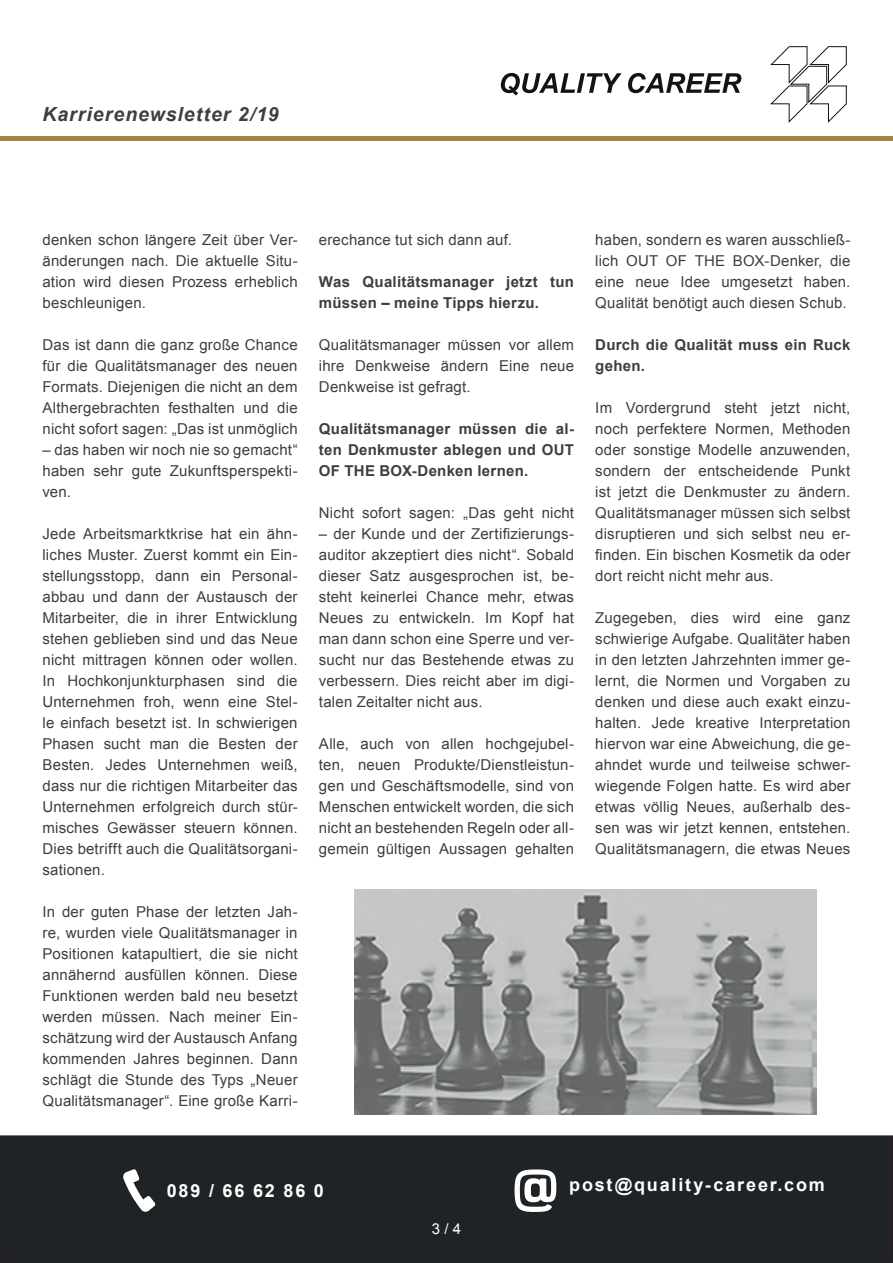
<style>
.page{position:relative;width:893px;height:1263px;background:#fff}
.page>*{position:absolute;margin:0;border:0;box-sizing:border-box;transform-origin:0 0}
.t1{font:italic 700 19.5px "Arial";letter-spacing:.05em;color:#3e3e3f}
.t2{font:700 18px "Arial";letter-spacing:.1em;color:#fff}
.t3{font:15px/21px "Arial";letter-spacing:.015em;color:#3e3e3f;text-align:justify}
.t4{font:700 15px/21px "Arial";letter-spacing:.02em;color:#3e3e3f}
.t5{font:15px "Arial";color:#fff}
</style>
<div class="page">
<div style="left:1px;top:1136px;width:891px;height:126px;background:#1f2325"></div>
<div style="left:0;top:1135px;width:893px;height:128px;border:2px solid #231f20"></div>
<svg style="left:770px;top:46px;width:77px;height:77px"></svg>
<svg style="left:501px;top:73px;width:121px;height:22px"></svg>
<svg style="left:628px;top:73px;width:113px;height:20px"></svg>
<hr style="left:0;top:136px;width:893px;height:4px;background:#a4864a">
<svg style="left:123px;top:1169px;width:33px;height:43px"></svg>
<svg style="left:515px;top:1169px;width:41px;height:43px"></svg>
<img style="left:354px;top:890px;width:462px;height:225px">
<h1 class="t1" style="left:43px;top:101px;width:237px">Karrierenewsletter 2/19</h1>
<p class="t3" style="left:43px;top:229px;width:257px">denken schon längere Zeit über Ver&shy;änderungen nach. Die aktuelle Situ&shy;ation wird diesen Prozess erheblich beschleunigen.</p>
<p class="t3" style="left:43px;top:334px;width:257px">Das ist dann die ganz große Chance für die Qualitätsmanager des neuen Formats. Diejenigen die nicht an dem Althergebrachten festhalten und die nicht sofort sagen: „Das ist unmöglich</p>
<p class="t3" style="left:43px;top:439px;width:257px">– das haben wir noch nie so gemacht“ haben sehr gute Zukunftsperspekti&shy;ven.</p>
<p class="t3" style="left:43px;top:523px;width:257px">Jede Arbeitsmarktkrise hat ein ähn&shy;liches Muster. Zuerst kommt ein Ein&shy;stellungsstopp, dann ein Personal&shy;abbau und dann der Austausch der Mitarbeiter, die in ihrer Entwicklung stehen geblieben sind und das Neue nicht mittragen können oder wollen.<br>In Hochkonjunkturphasen sind die Unternehmen froh, wenn eine Stel&shy;le einfach besetzt ist. In schwierigen Phasen sucht man die Besten der Besten. Jedes Unternehmen weiß, dass nur die richtigen Mitarbeiter das Unternehmen erfolgreich durch stür&shy;misches Gewässer steuern können.<br>Dies betrifft auch die Qualitätsorgani&shy;sationen.</p>
<p class="t3" style="left:43px;top:901px;width:257px">In der guten Phase der letzten Jah&shy;re, wurden viele Qualitätsmanager in Positionen katapultiert, die sie nicht annähernd ausfüllen können. Diese Funktionen werden bald neu besetzt werden müssen. Nach meiner Ein&shy;schätzung wird der Austausch Anfang kommenden Jahres beginnen. Dann schlägt die Stunde des Typs „Neuer Qualitätsmanager“. Eine große Karri-</p>
<p class="t3" style="left:319px;top:229px;width:195px">erechance tut sich dann auf.</p>
<p class="t4" style="left:319px;top:271px;width:257px">Was Qualitätsmanager jetzt tun müssen – meine Tipps hierzu.</p>
<p class="t3" style="left:319px;top:334px;width:257px">Qualitätsmanager müssen vor allem ihre Denkweise ändern Eine neue Denkweise ist gefragt.</p>
<p class="t4" style="left:319px;top:418px;width:257px;text-align:justify">Qualitätsmanager müssen die al&shy;ten Denkmuster ablegen und OUT OF THE BOX-Denken lernen.</p>
<p class="t3" style="left:319px;top:502px;width:257px">Nicht sofort sagen: „Das geht nicht</p>
<p class="t3" style="left:319px;top:523px;width:257px">– der Kunde und der Zertifizierungs&shy;auditor akzeptiert dies nicht“. Sobald dieser Satz ausgesprochen ist, be&shy;steht keinerlei Chance mehr, etwas Neues zu entwickeln. Im Kopf hat man dann schon eine Sperre und ver&shy;sucht nur das Bestehende etwas zu verbessern. Dies reicht aber im digi&shy;talen Zeitalter nicht aus.</p>
<p class="t3" style="left:319px;top:733px;width:257px">Alle, auch von allen hochgejubel&shy;ten, neuen Produkte/Dienstleistun&shy;gen und Geschäftsmodelle, sind von Menschen entwickelt worden, die sich nicht an bestehenden Regeln oder all&shy;gemein gültigen Aussagen gehalten</p>
<p class="t3" style="left:595px;top:229px;width:257px">haben, sondern es waren ausschließ&shy;lich OUT OF THE BOX-Denker, die eine neue Idee umgesetzt haben.<br>Qualität benötigt auch diesen Schub.</p>
<p class="t4" style="left:595px;top:334px;width:257px">Durch die Qualität muss ein Ruck gehen.</p>
<p class="t3" style="left:595px;top:397px;width:257px">Im Vordergrund steht jetzt nicht, noch perfektere Normen, Methoden oder sonstige Modelle anzuwenden, sondern der entscheidende Punkt ist jetzt die Denkmuster zu ändern.<br>Qualitätsmanager müssen sich selbst disruptieren und sich selbst neu er&shy;finden. Ein bischen Kosmetik da oder dort reicht nicht mehr aus.</p>
<p class="t3" style="left:595px;top:607px;width:257px">Zugegeben, dies wird eine ganz schwierige Aufgabe. Qualitäter haben in den letzten Jahrzehnten immer ge&shy;lernt, die Normen und Vorgaben zu denken und diese auch exakt einzu&shy;halten. Jede kreative Interpretation hiervon war eine Abweichung, die ge&shy;ahndet wurde und teilweise schwer&shy;wiegende Folgen hatte. Es wird aber etwas völlig Neues, außerhalb des&shy;sen was wir jetzt kennen, entstehen.<br>Qualitätsmanagern, die etwas Neues</p>
<p class="t2" style="left:167px;top:1178px;width:159px">089 / 66 62 86 0</p>
<p class="t2" style="left:569px;top:1172px;width:257px">post@quality-career.com</p>
<p class="t5" style="left:432px;top:1218px;width:31px">3 / 4</p>
</div>
